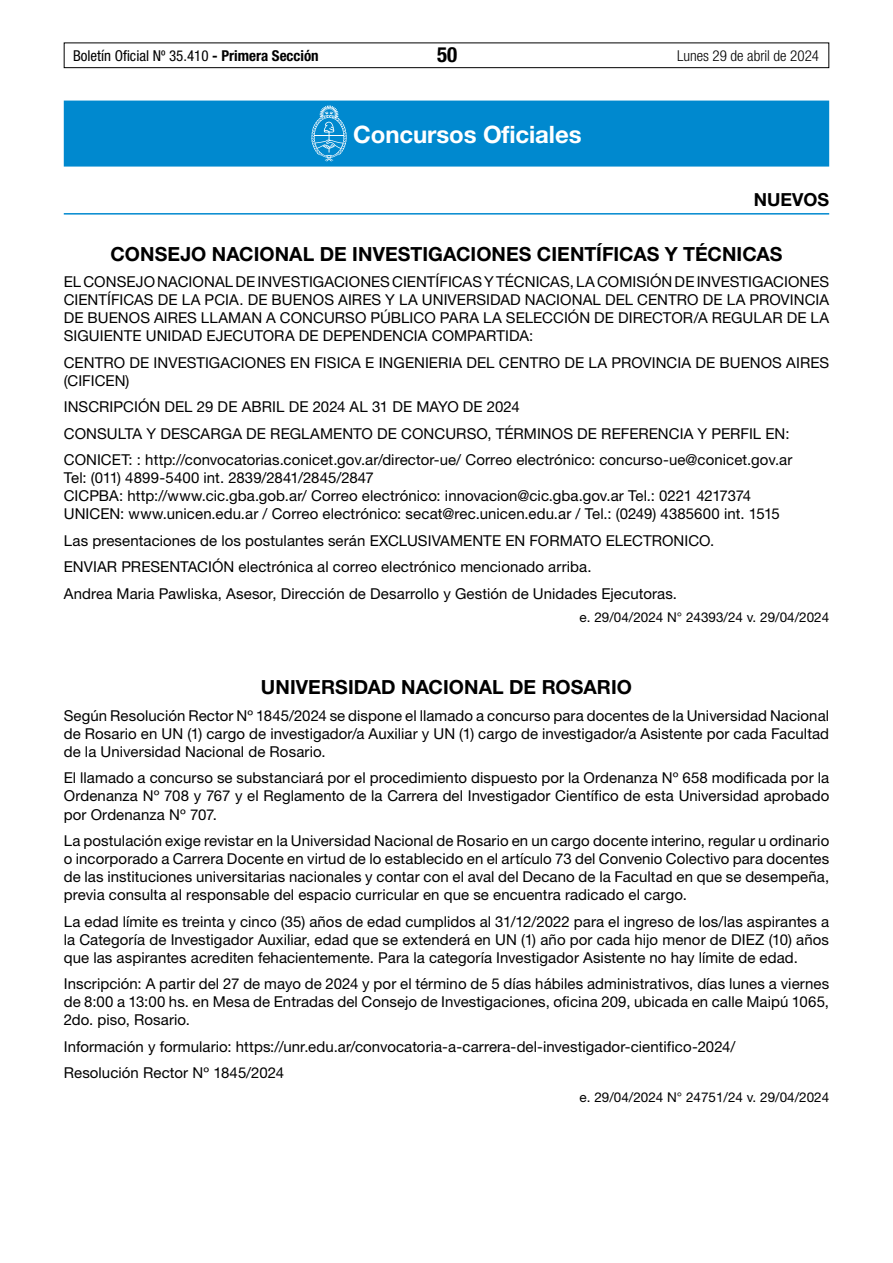
<style>
.page{position:relative;width:893px;height:1263px;background:#fff}
.page>*{position:absolute;margin:0;border:0;box-sizing:border-box;transform-origin:0 0}
.t1{font:700 24px "Helvetica Neue LT Std";letter-spacing:-.005em;color:#fff}
.t2{font:700 condensed 21px "Helvetica Neue LT Std";color:#000}
.t3{font:700 19.5px "Helvetica Neue LT Std";letter-spacing:.005em;color:#000}
.t4{font:700 18px "Helvetica Neue LT Std";color:#000}
.t5{font:15px/18px "Helvetica Neue LT Std";letter-spacing:.005em;color:#000;text-align:justify}
.t6{font:condensed 15px "Helvetica Neue LT Std";color:#000}
.t7{font:300 condensed 15px "Helvetica Neue LT Std";color:#000}
.t8{font:13.5px "Helvetica Neue LT Std";color:#000}
.s1{font-weight:700}
</style>
<div class="page">
<div style="left:64px;top:43px;width:765px;height:25px;border:1px solid #000"></div>
<div style="left:64px;top:101px;width:765px;height:66px;background:#0089cf"></div>
<hr style="left:64px;top:213px;width:765px;height:2px;background:#0089cf">
<svg style="left:311px;top:105px;width:36px;height:56px"></svg>
<p class="t6" style="left:73px;top:47px;width:247px">Boletín Oficial Nº 35.410 <span class="s1">- Primera Sección</span></p>
<h2 class="t2" style="left:437px;top:42px;width:22px">50</h2>
<p class="t7" style="left:677px;top:47px;width:143px">Lunes 29 de abril de 2024</p>
<h1 class="t1" style="left:353px;top:120px;width:230px">Concursos Oficiales</h1>
<p class="t4" style="left:754px;top:188px;width:77px">NUEVOS</p>
<h3 class="t3" style="left:111px;top:242px;width:673px">CONSEJO NACIONAL DE INVESTIGACIONES CIENTÍFICAS Y TÉCNICAS</h3>
<p class="t5" style="left:64px;top:273px;width:767px">EL CONSEJO NACIONAL DE INVESTIGACIONES CIENTÍFICAS Y TÉCNICAS, LA COMISIÓN DE INVESTIGACIONES CIENTÍFICAS DE LA PCIA. DE BUENOS AIRES Y LA UNIVERSIDAD NACIONAL DEL CENTRO DE LA PROVINCIA DE BUENOS AIRES LLAMAN A CONCURSO PÚBLICO PARA LA SELECCIÓN DE DIRECTOR/A REGULAR DE LA SIGUIENTE UNIDAD EJECUTORA DE DEPENDENCIA COMPARTIDA:</p>
<p class="t5" style="left:64px;top:353px;width:767px">CENTRO DE INVESTIGACIONES EN FISICA E INGENIERIA DEL CENTRO DE LA PROVINCIA DE BUENOS AIRES (CIFICEN)</p>
<p class="t5" style="left:64px;top:394px;width:730px;line-height:26.5px;text-align:left">INSCRIPCIÓN DEL 29 DE ABRIL DE 2024 AL 31 DE MAYO DE 2024<br>CONSULTA Y DESCARGA DE REGLAMENTO DE CONCURSO, TÉRMINOS DE REFERENCIA Y PERFIL EN:<br>CONICET: : http://convocatorias.conicet.gov.ar/director-ue/ Correo electrónico: concurso-ue@conicet.gov.ar</p>
<p class="t5" style="left:64px;top:469px;width:718px;text-align:left">Tel: (011) 4899-5400 int. 2839/2841/2845/2847<br>CICPBA: http://www.cic.gba.gob.ar/ Correo electrónico: innovacion@cic.gba.gov.ar Tel.: 0221 4217374<br>UNICEN: www.unicen.edu.ar / Correo electrónico: secat@rec.unicen.edu.ar / Tel.: (0249) 4385600 int. 1515</p>
<p class="t5" style="left:64px;top:527px;width:652px;line-height:26.5px;text-align:left">Las presentaciones de los postulantes serán EXCLUSIVAMENTE EN FORMATO ELECTRONICO.<br>ENVIAR PRESENTACIÓN electrónica al correo electrónico mencionado arriba.<br>Andrea Maria Pawliska, Asesor, Dirección de Desarrollo y Gestión de Unidades Ejecutoras.</p>
<p class="t8" style="left:580px;top:610px;width:251px">e. 29/04/2024 N° 24393/24 v. 29/04/2024</p>
<h3 class="t3" style="left:261px;top:675px;width:373px">UNIVERSIDAD NACIONAL DE ROSARIO</h3>
<p class="t5" style="left:64px;top:706px;width:767px">Según Resolución Rector Nº 1845/2024 se dispone el llamado a concurso para docentes de la Universidad Nacional de Rosario en UN (1) cargo de investigador/a Auxiliar y UN (1) cargo de investigador/a Asistente por cada Facultad de la Universidad Nacional de Rosario.</p>
<p class="t5" style="left:64px;top:769px;width:767px">El llamado a concurso se substanciará por el procedimiento dispuesto por la Ordenanza Nº 658 modificada por la Ordenanza Nº 708 y 767 y el Reglamento de la Carrera del Investigador Científico de esta Universidad aprobado por Ordenanza Nº 707.</p>
<p class="t5" style="left:64px;top:831px;width:767px">La postulación exige revistar en la Universidad Nacional de Rosario en un cargo docente interino, regular u ordinario o incorporado a Carrera Docente en virtud de lo establecido en el artículo 73 del Convenio Colectivo para docentes de las instituciones universitarias nacionales y contar con el aval del Decano de la Facultad en que se desempeña, previa consulta al responsable del espacio curricular en que se encuentra radicado el cargo.</p>
<p class="t5" style="left:64px;top:912px;width:767px">La edad límite es treinta y cinco (35) años de edad cumplidos al 31/12/2022 para el ingreso de los/las aspirantes a la Categoría de Investigador Auxiliar, edad que se extenderá en UN (1) año por cada hijo menor de DIEZ (10) años que las aspirantes acrediten fehacientemente. Para la categoría Investigador Asistente no hay límite de edad.</p>
<p class="t5" style="left:64px;top:974px;width:767px">Inscripción: A partir del 27 de mayo de 2024 y por el término de 5 días hábiles administrativos, días lunes a viernes de 8:00 a 13:00 hs. en Mesa de Entradas del Consejo de Investigaciones, oficina 209, ubicada en calle Maipú 1065, 2do. piso, Rosario.</p>
<p class="t5" style="left:64px;top:1033px;width:673px;line-height:26.5px">Información y formulario: https://unr.edu.ar/convocatoria-a-carrera-del-investigador-cientifico-2024/<br>Resolución Rector Nº 1845/2024</p>
<p class="t8" style="left:580px;top:1089px;width:251px">e. 29/04/2024 N° 24751/24 v. 29/04/2024</p>
</div>
